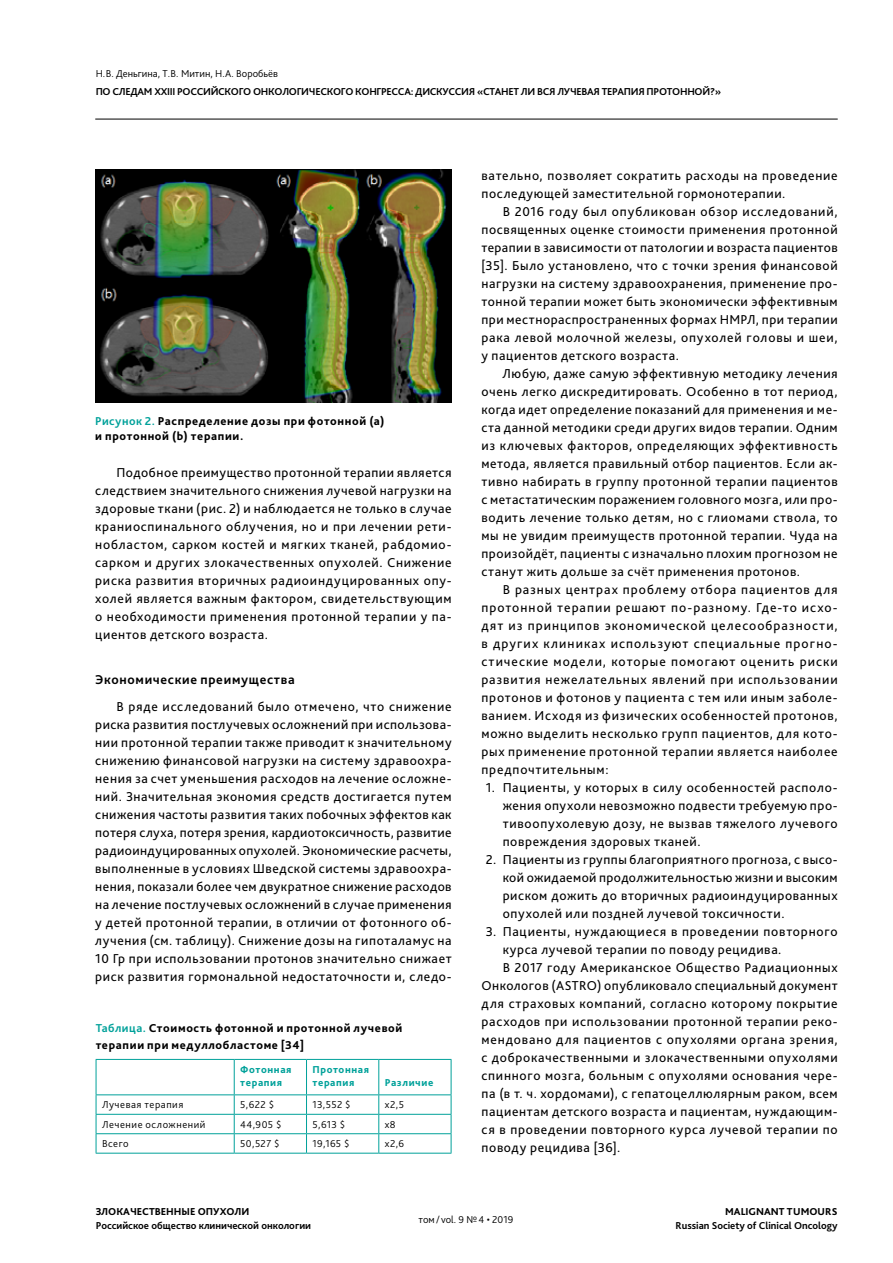
<style>
.page{position:relative;width:893px;height:1263px;background:#fff}
.page>*{position:absolute;margin:0;border:0;box-sizing:border-box;transform-origin:0 0}
.t1{font:13.5px/18px "Bliss Pro";letter-spacing:.05em;color:#000;text-align:justify}
.t2{font:700 13.5px "Bliss Pro";letter-spacing:.05em;color:#000}
.t3{font:800 12px/16.5px "Bliss Pro";letter-spacing:.055em;color:#000}
.t4{font:700 10.5px "Bliss Pro";letter-spacing:-.025em;color:#000}
.t5{font:300 10.5px "Bliss Pro";letter-spacing:.04em;color:#000}
.t6{font:700 10.5px "Bliss Pro";color:#000}
.t7{font:300 10.5px "Bliss Pro";color:#000}
.t8{font:800 10.5px/13.5px "Bliss Pro";letter-spacing:.06em;color:#00a19a}
.t9{font:800 10.5px "Bliss Pro";color:#000}
.s1{font-weight:700;color:#00a19a}
</style>
<div class="page">
<hr style="left:95px;top:119px;width:743px;height:1px;background:#000">
<hr style="left:234px;top:1060px;width:1px;height:34px;background:#00a19a">
<hr style="left:306px;top:1060px;width:1px;height:34px;background:#00a19a">
<hr style="left:378px;top:1060px;width:1px;height:34px;background:#00a19a">
<hr style="left:96px;top:1114px;width:138px;height:1px;background:#00a19a">
<hr style="left:234px;top:1114px;width:72px;height:1px;background:#00a19a">
<hr style="left:306px;top:1114px;width:73px;height:1px;background:#00a19a">
<hr style="left:379px;top:1114px;width:72px;height:1px;background:#00a19a">
<hr style="left:96px;top:1133px;width:138px;height:1px;background:#00a19a">
<hr style="left:234px;top:1133px;width:72px;height:1px;background:#00a19a">
<svg style="left:234px;top:1095px;width:1px;height:58px"></svg>
<hr style="left:306px;top:1133px;width:73px;height:1px;background:#00a19a">
<svg style="left:306px;top:1095px;width:1px;height:58px"></svg>
<hr style="left:379px;top:1133px;width:72px;height:1px;background:#00a19a">
<svg style="left:378px;top:1095px;width:1px;height:58px"></svg>
<hr style="left:96px;top:1059px;width:138px;height:1px;background:#00a19a">
<hr style="left:96px;top:1060px;width:1px;height:34px;background:#00a19a">
<hr style="left:234px;top:1059px;width:72px;height:1px;background:#00a19a">
<hr style="left:306px;top:1059px;width:73px;height:1px;background:#00a19a">
<hr style="left:379px;top:1059px;width:72px;height:1px;background:#00a19a">
<hr style="left:451px;top:1060px;width:1px;height:34px;background:#00a19a">
<hr style="left:96px;top:1094px;width:138px;height:1px;background:#00a19a">
<hr style="left:234px;top:1094px;width:72px;height:1px;background:#00a19a">
<hr style="left:306px;top:1094px;width:73px;height:1px;background:#00a19a">
<hr style="left:379px;top:1094px;width:72px;height:1px;background:#00a19a">
<svg style="left:96px;top:1095px;width:1px;height:58px"></svg>
<svg style="left:451px;top:1095px;width:1px;height:58px"></svg>
<hr style="left:96px;top:1153px;width:138px;height:1px;background:#00a19a">
<hr style="left:234px;top:1153px;width:72px;height:1px;background:#00a19a">
<hr style="left:306px;top:1153px;width:73px;height:1px;background:#00a19a">
<hr style="left:379px;top:1153px;width:72px;height:1px;background:#00a19a">
<img style="left:95px;top:169px;width:356px;height:233px">
<p class="t7" style="left:96px;top:67px;width:184px">Н.В. Деньгина, Т.В. Митин, Н.А. Воробьёв</p>
<p class="t4" style="left:96px;top:85px;width:627px">ПО СЛЕДАМ XXIII РОССИЙСКОГО ОНКОЛОГИЧЕСКОГО КОНГРЕССА: ДИСКУССИЯ «СТАНЕТ ЛИ ВСЯ ЛУЧЕВАЯ ТЕРАПИЯ ПРОТОННОЙ?»</p>
<p class="t3" style="left:95px;top:413px;width:291px;line-height:15px"><span class="s1">Рисунок 2.</span> Распределение дозы при фотонной (a) и протонной (b) терапии.</p>
<p class="t1" style="left:95px;top:463px;width:358px;text-indent:21px">Подобное преимущество протонной терапии является следствием значительного снижения лучевой нагрузки на здоровые ткани (рис. 2) и наблюдается не только в случае краниоспинального облучения, но и при лечении рети&shy;нобластом, сарком костей и мягких тканей, рабдомио&shy;сарком и других злокачественных опухолей. Снижение риска развития вторичных радиоиндуцированных опу&shy;холей является важным фактором, свидетельствующим о необходимости применения протонной терапии у па&shy;циентов детского возраста.</p>
<p class="t2" style="left:95px;top:671px;width:201px">Экономические преимущества</p>
<p class="t1" style="left:95px;top:697px;width:358px;text-indent:21px">В ряде исследований было отмечено, что снижение риска развития постлучевых осложнений при использова&shy;нии протонной терапии также приводит к значительному снижению финансовой нагрузки на систему здравоохра&shy;нения за счет уменьшения расходов на лечение осложне&shy;ний. Значительная экономия средств достигается путем снижения частоты развития таких побочных эффектов как потеря слуха, потеря зрения, кардиотоксичность, развитие радиоиндуцированных опухолей. Экономические расчеты, выполненные в условиях Шведской системы здравоохра&shy;нения, показали более чем двукратное снижение расходов на лечение постлучевых осложнений в случае применения у детей протонной терапии, в отличии от фотонного об&shy;лучения (см. таблицу). Снижение дозы на гипоталамус на 10 Гр при использовании протонов значительно снижает риск развития гормональной недостаточности и, следо-</p>
<p class="t3" style="left:96px;top:1020px;width:308px"><span class="s1">Таблица.</span> Стоимость фотонной и протонной лучевой терапии при медуллобластоме [34]</p>
<p class="t8" style="left:240px;top:1062px;width:53px">Фотонная терапия</p>
<p class="t8" style="left:312px;top:1062px;width:58px">Протонная терапия</p>
<p class="t8" style="left:385px;top:1076px;width:50px">Различие</p>
<p class="t5" style="left:102px;top:1098px;width:83px">Лучевая терапия</p>
<p class="t5" style="left:240px;top:1098px;width:35px">5,622 $</p>
<p class="t5" style="left:312px;top:1098px;width:40px">13,552 $</p>
<p class="t5" style="left:385px;top:1098px;width:21px">x2,5</p>
<p class="t5" style="left:102px;top:1118px;width:105px">Лечение осложнений</p>
<p class="t5" style="left:240px;top:1118px;width:43px">44,905 $</p>
<p class="t5" style="left:312px;top:1118px;width:34px">5,613 $</p>
<p class="t5" style="left:385px;top:1118px;width:12px">x8</p>
<p class="t5" style="left:102px;top:1137px;width:28px">Всего</p>
<p class="t5" style="left:240px;top:1137px;width:41px">50,527 $</p>
<p class="t5" style="left:312px;top:1137px;width:39px">19,165 $</p>
<p class="t5" style="left:385px;top:1137px;width:21px">x2,6</p>
<p class="t1" style="left:481px;top:166px;width:358px">вательно, позволяет сократить расходы на проведение последующей заместительной гормонотерапии.</p>
<p class="t1" style="left:481px;top:202px;width:358px;text-indent:21px">В 2016 году был опубликован обзор исследований, посвященных оценке стоимости применения протонной терапии в зависимости от патологии и возраста пациентов [35]. Было установлено, что с точки зрения финансовой нагрузки на систему здравоохранения, применение про&shy;тонной терапии может быть экономически эффективным при местнораспространенных формах НМРЛ, при терапии рака левой молочной железы, опухолей головы и шеи, у пациентов детского возраста.</p>
<p class="t1" style="left:481px;top:364px;width:358px;text-indent:21px">Любую, даже самую эффективную методику лечения очень легко дискредитировать. Особенно в тот период, когда идет определение показаний для применения и ме&shy;ста данной методики среди других видов терапии. Одним из ключевых факторов, определяющих эффективность метода, является правильный отбор пациентов. Если ак&shy;тивно набирать в группу протонной терапии пациентов с метастатическим поражением головного мозга, или про&shy;водить лечение только детям, но с глиомами ствола, то мы не увидим преимуществ протонной терапии. Чуда на произойдёт, пациенты с изначально плохим прогнозом не станут жить дольше за счёт применения протонов.</p>
<p class="t1" style="left:481px;top:580px;width:358px;text-indent:21px">В разных центрах проблему отбора пациентов для протонной терапии решают по‑разному. Где‑то исхо&shy;дят из принципов экономической целесообразности, в других клиниках используют специальные прогно&shy;стические модели, которые помогают оценить риски развития нежелательных явлений при использовании протонов и фотонов у пациента с тем или иным заболе&shy;ванием. Исходя из физических особенностей протонов, можно выделить несколько групп пациентов, для кото&shy;рых применение протонной терапии является наиболее предпочтительным:</p>
<p class="t1" style="left:503px;top:778px;width:337px;text-indent:-17px">1. Пациенты, у которых в силу особенностей располо&shy;жения опухоли невозможно подвести требуемую про&shy;тивоопухолевую дозу, не вызвав тяжелого лучевого повреждения здоровых тканей.</p>
<p class="t1" style="left:503px;top:850px;width:337px;text-indent:-17px">2. Пациенты из группы благоприятного прогноза, с высо&shy;кой ожидаемой продолжительностью жизни и высоким риском дожить до вторичных радиоиндуцированных опухолей или поздней лучевой токсичности.</p>
<p class="t1" style="left:486px;top:922px;width:354px">3. Пациенты, нуждающиеся в проведении повторного</p>
<p class="t1" style="left:503px;top:940px;width:280px">курса лучевой терапии по поводу рецидива.</p>
<p class="t1" style="left:503px;top:958px;width:337px">В 2017 году Американское Общество Радиационных</p>
<p class="t1" style="left:481px;top:976px;width:358px">Онкологов (ASTRO) опубликовало специальный документ</p>
<p class="t1" style="left:482px;top:994px;width:358px">для страховых компаний, согласно которому покрытие</p>
<p class="t1" style="left:482px;top:1012px;width:358px">расходов при использовании протонной терапии реко-</p>
<p class="t1" style="left:482px;top:1030px;width:358px">мендовано для пациентов с опухолями органа зрения,</p>
<p class="t1" style="left:482px;top:1048px;width:358px">с доброкачественными и злокачественными опухолями</p>
<p class="t1" style="left:482px;top:1066px;width:358px">спинного мозга, больным с опухолями основания чере-</p>
<p class="t1" style="left:482px;top:1084px;width:358px">па (в т. ч. хордомами), с гепатоцеллюлярным раком, всем</p>
<p class="t1" style="left:482px;top:1102px;width:358px">пациентам детского возраста и пациентам, нуждающим-</p>
<p class="t1" style="left:482px;top:1120px;width:358px">ся в проведении повторного курса лучевой терапии по</p>
<p class="t1" style="left:482px;top:1138px;width:140px">поводу рецидива [36].</p>
<p class="t9" style="left:96px;top:1205px;width:155px">ЗЛОКАЧЕСТВЕННЫЕ ОПУХОЛИ</p>
<p class="t6" style="left:96px;top:1218px;width:217px">Российское общество клинической онкологии</p>
<p class="t7" style="left:419px;top:1213px;width:96px">том/ vol. 9 №4 • 2019</p>
<p class="t9" style="left:725px;top:1205px;width:114px">MALIGNANT TUMOURS</p>
<p class="t6" style="left:676px;top:1218px;width:164px">Russian Society of Clinical Oncology</p>
</div>
